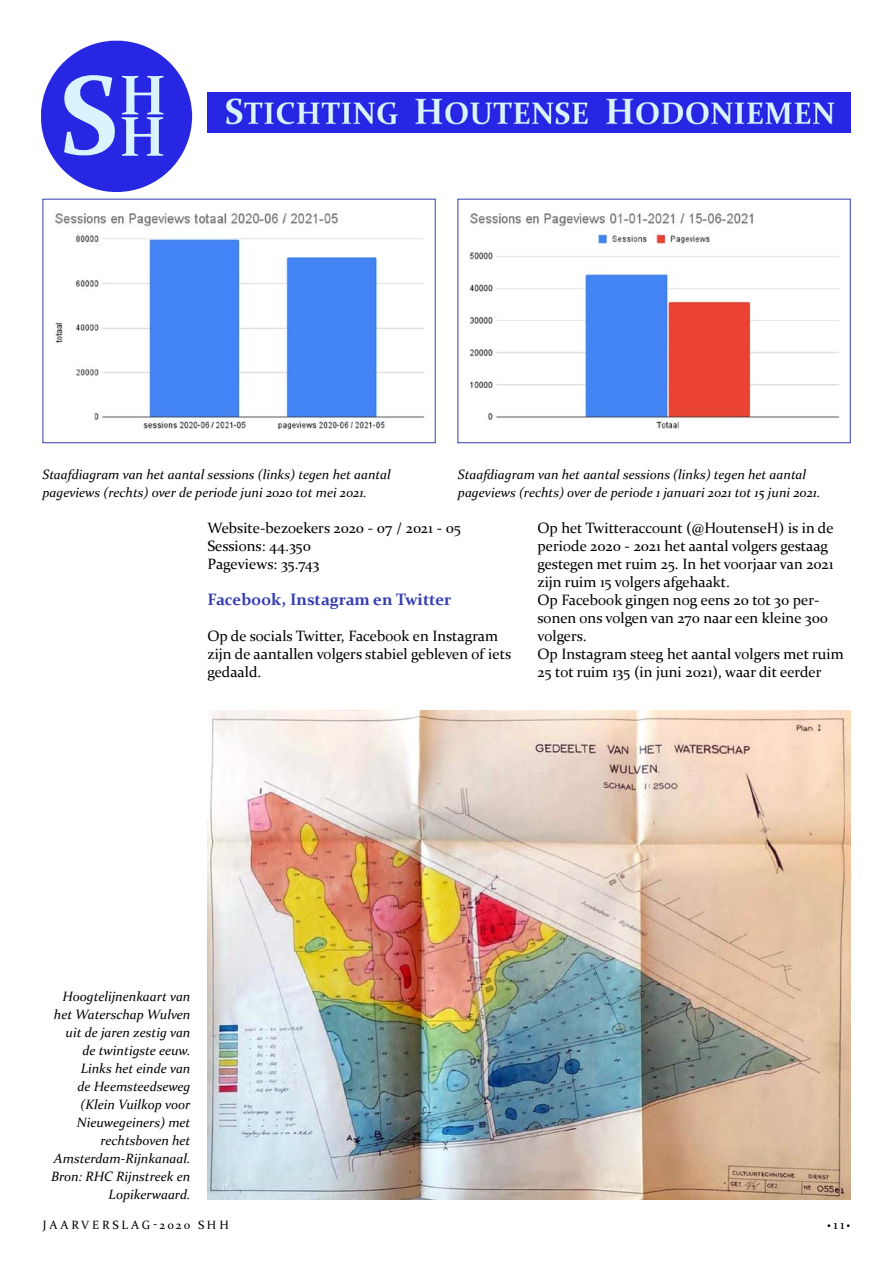
<style>
.page{position:relative;width:893px;height:1263px;background:#fff}
.page>*{position:absolute;margin:0;border:0;box-sizing:border-box;transform-origin:0 0}
.t1{font:700 16.5px "Constantia";color:#343db2}
.t2{font:15px/18px "Constantia";color:#000}
.t3{font:italic 13.5px/18px "Constantia";color:#000}
.t4{font:12px "Constantia";letter-spacing:.24em;color:#000}
.s1{font-size:13.5px}
</style>
<div class="page">
<img style="left:41px;top:40px;width:152px;height:152px">
<img style="left:207px;top:92px;width:643px;height:41px">
<img style="left:55px;top:213px;width:370px;height:217px">
<div style="left:43px;top:199px;width:393px;height:244px;border:1px solid #343db2"></div>
<img style="left:470px;top:213px;width:370px;height:216px">
<div style="left:458px;top:199px;width:393px;height:244px;border:1px solid #343db2"></div>
<img style="left:207px;top:711px;width:643px;height:488px">
<p class="t3" style="left:43px;top:465px;width:350px">Staafdiagram van het aantal sessions (links) tegen het aantal pageviews (rechts) over de periode juni 2020 tot mei 2021.</p>
<p class="t3" style="left:458px;top:465px;width:364px">Staafdiagram van het aantal sessions (links) tegen het aantal pageviews (rechts) over de periode 1 januari 2021 tot 15 juni 2021.</p>
<p class="t2" style="left:207px;top:518px;width:255px">Website-bezoekers 2020 - 07 / 2021 - 05<br>Sessions: 44.350<br>Pageviews: 35.743</p>
<p class="t1" style="left:207px;top:588px;width:245px">Facebook, Instagram en Twitter</p>
<p class="t2" style="left:207px;top:626px;width:305px">Op de socials Twitter, Facebook en Instagram zijn de aantallen volgers stabiel gebleven of iets gedaald.</p>
<p class="t2" style="left:537px;top:518px;width:308px">Op het Twitteraccount (@HoutenseH) is in de periode 2020 - 2021 het aantal volgers gestaag gestegen met ruim 25. In het voorjaar van 2021 zijn ruim 15 volgers afgehaakt.<br>Op Facebook gingen nog eens 20 tot 30 per&shy;sonen ons volgen van 270 naar een kleine 300 volgers.<br>Op Instagram steeg het aantal volgers met ruim 25 tot ruim 135 (in juni 2021), waar dit eerder</p>
<p class="t3" style="left:51px;top:987px;width:141px;text-align:right">Hoogtelijnenkaart van het Waterschap Wulven uit de jaren zestig van de twintigste eeuw.<br>Links het einde van<br>de Heemsteedseweg (Klein Vuilkop voor<br>Nieuwegeiners) met rechtsboven het<br>Amsterdam-Rijnkanaal.<br>Bron: RHC Rijnstreek en<br>Lopikerwaard.</p>
<p class="t4" style="left:43px;top:1217px;width:187px">jaarverslag-2020 shh</p>
<p class="t4" style="left:827px;top:1218px;width:24px">•<span class="s1">11</span> •</p>
</div>
